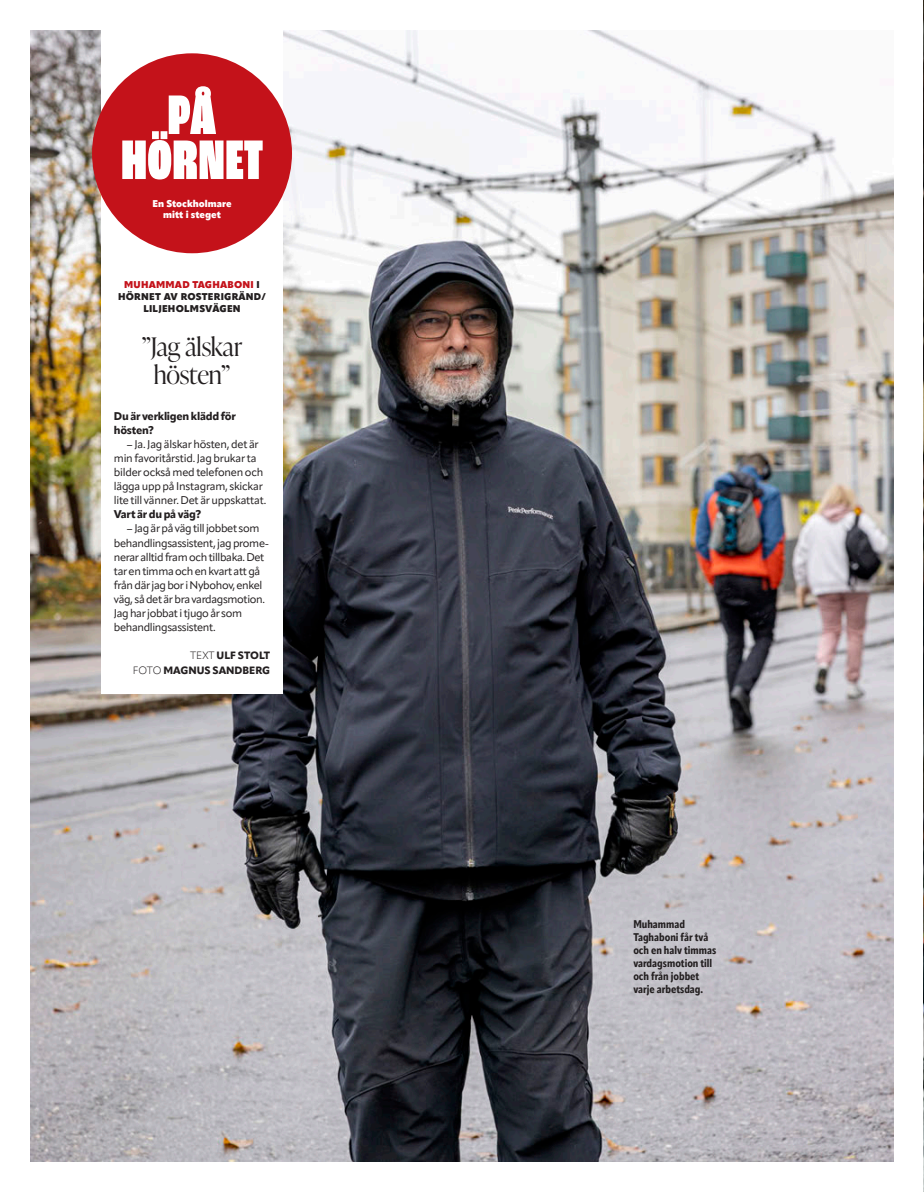
<style>
.page{position:relative;width:924px;height:1192px;background:#fff}
.page>*{position:absolute;margin:0;border:0;box-sizing:border-box;transform-origin:0 0}
.t1{font:900 extra-condensed 58.5px/45px "Roc Grotesk";letter-spacing:.01em;color:#fff;text-align:center}
.t2{font:300 25.5px/28.5px "Ivy Presto Display";letter-spacing:-.01em;color:#231f20;text-align:center}
.t3{font:11.1px/14.1px "Apparat";letter-spacing:-.03em;color:#231f20}
.t4{font:800 11.1px/12.9px "Apparat Cond";color:#231f20}
.t5{font:800 11.1px/14.1px "Apparat";letter-spacing:-.02em;color:#231f20}
.t6{font:800 10.5px/14.1px "Apparat";color:#231f20;text-align:right}
.t7{font:900 9.75px/12px "Apparat";letter-spacing:.025em;color:#231f20;text-align:center}
.t8{font:900 9.75px/10.5px "Apparat";color:#fff;text-align:center}
.s1{color:#c4121a}
.s2{font-weight:300}
</style>
<div class="page">
<img style="left:30px;top:30px;width:863px;height:1131px">
<div style="left:101px;top:29px;width:182px;height:664px;background:#fff"></div>
<div style="left:92px;top:53px;width:200px;height:200px;background:#c4121a;border-radius:50%"></div>
<img style="left:923px;top:1px;width:1px;height:1189px">
<h1 class="t1" style="left:121px;top:94px;width:143px">PÅ<br>HÖRNET</h1>
<p class="t8" style="left:152px;top:198px;width:81px">En Stockholmare mitt i steget</p>
<p class="t7" style="left:118px;top:278px;width:149px"><span class="s1">MUHAMMAD TAGHABONI</span> I<br>HÖRNET AV ROSTERIGRÄND/<br>LILJEHOLMSVÄGEN</p>
<h2 class="t2" style="left:142px;top:331px;width:102px">”Jag älskar hösten”</h2>
<p class="t5" style="left:114px;top:409px;width:123px">Du är verkligen klädd för hösten?</p>
<p class="t3" style="left:114px;top:437px;width:154px;text-indent:13px">– Ja. Jag älskar hösten, det är min favoritårstid. Jag brukar ta bilder också med telefonen och lägga upp på Instagram, skickar lite till vänner. Det är uppskattat.</p>
<p class="t5" style="left:114px;top:507px;width:89px">Vart är du på väg?</p>
<p class="t3" style="left:114px;top:521px;width:157px;text-indent:13px">– Jag är på väg till jobbet som behandlingsassistent, jag prome&shy;nerar alltid fram och tillbaka. Det tar en timma och en kvart att gå från där jag bor i Nybohov, enkel väg, så det är bra vardagsmotion.<br>Jag har jobbat i tjugo år som behandlingsassistent.</p>
<p class="t6" style="left:133px;top:648px;width:139px"><span class="s2">TEXT</span> ULF STOLT<br><span class="s2">FOTO</span> MAGNUS SANDBERG</p>
<p class="t4" style="left:633px;top:917px;width:84px">Muhammad<br>Taghaboni får två och en halv timmas vardagsmotion till och från jobbet varje arbetsdag.</p>
</div>
